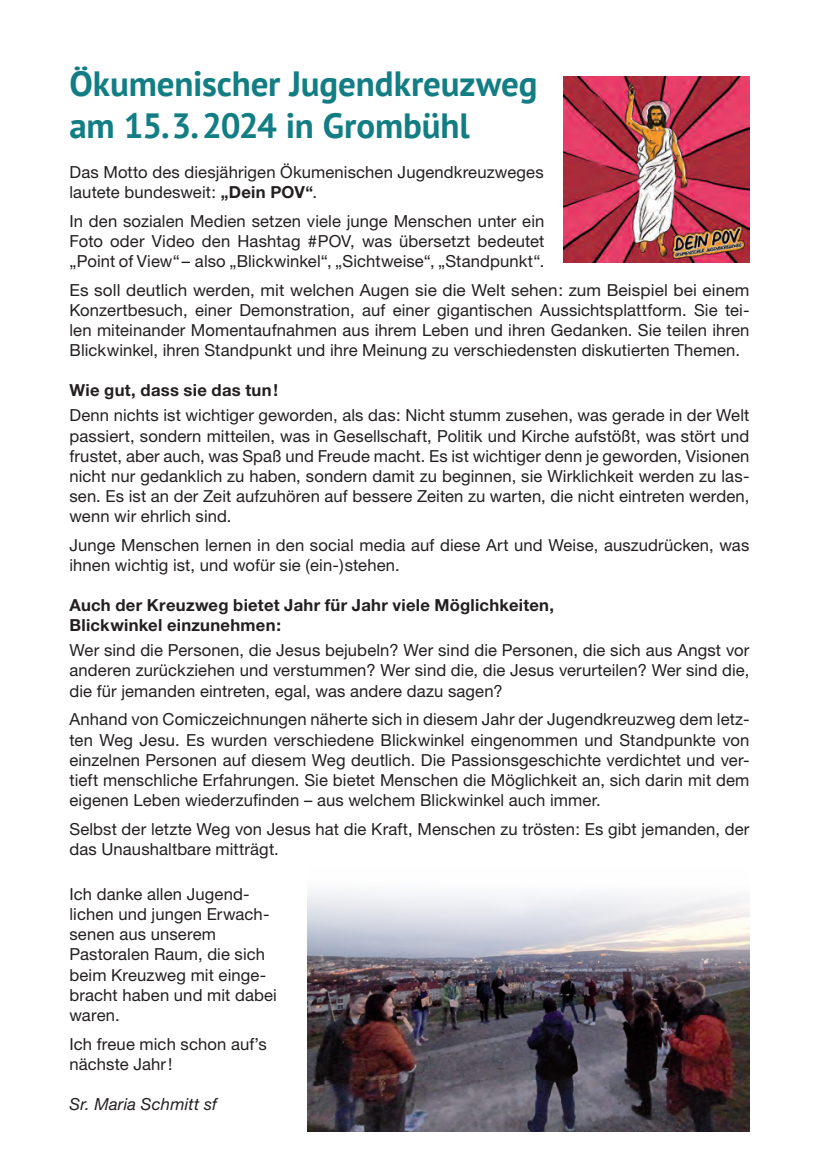
<style>
.page{position:relative;width:819px;height:1166px;background:#fff}
.page>*{position:absolute;margin:0;border:0;box-sizing:border-box;transform-origin:0 0}
.t1{font:700 35px/42px "PT Sans";letter-spacing:-.005em;color:#127e84}
.t2{font:16.62px/20.1px "Helvetica Neue";letter-spacing:.005em;color:#231f20}
.t3{font:700 16.62px/20.1px "Helvetica Neue";letter-spacing:.015em;color:#231f20}
.t4{font:italic 16.62px "Helvetica Neue";letter-spacing:.01em;color:#231f20}
.s1{font-weight:700}
</style>
<div class="page">
<img style="left:307px;top:891px;width:442px;height:240px">
<img style="left:563px;top:77px;width:186px;height:186px">
<h1 class="t1" style="left:69px;top:62px;width:469px">Ökumenischer Jugendkreuzweg am 15.3.2024 in Grombühl</h1>
<p class="t2" style="left:69px;top:162px;width:476px">Das Motto des diesjährigen Ökumenischen Jugendkreuzweges lautete bundesweit: <span class="s1">„Dein POV“</span>.</p>
<p class="t2" style="left:69px;top:211px;width:476px;text-align:justify">In den sozialen Medien setzen viele junge Menschen unter ein Foto oder Video den Hashtag #POV, was übersetzt bedeutet „Point of View“ – also „Blickwinkel“, „Sichtweise“, „Standpunkt“.</p>
<p class="t2" style="left:69px;top:280px;width:681px;text-align:justify">Es soll deutlich werden, mit welchen Augen sie die Welt sehen: zum Beispiel bei einem Konzertbesuch, einer Demonstration, auf einer gigantischen Aussichtsplattform. Sie tei&shy;len miteinander Momentaufnahmen aus ihrem Leben und ihren Gedanken. Sie teilen ihren Blickwinkel, ihren Standpunkt und ihre Meinung zu verschiedensten diskutierten Themen.</p>
<p class="t3" style="left:69px;top:380px;width:210px">Wie gut, dass sie das tun!</p>
<p class="t2" style="left:69px;top:405px;width:681px;text-align:justify">Denn nichts ist wichtiger geworden, als das: Nicht stumm zusehen, was gerade in der Welt passiert, sondern mitteilen, was in Gesellschaft, Politik und Kirche aufstößt, was stört und frustet, aber auch, was Spaß und Freude macht. Es ist wichtiger denn je geworden, Visionen nicht nur gedanklich zu haben, sondern damit zu beginnen, sie Wirklichkeit werden zu las&shy;sen. Es ist an der Zeit aufzuhören auf bessere Zeiten zu warten, die nicht eintreten werden, wenn wir ehrlich sind.</p>
<p class="t2" style="left:69px;top:535px;width:681px">Junge Menschen lernen in den social media auf diese Art und Weise, auszudrücken, was ihnen wichtig ist, und wofür sie (ein-)stehen.</p>
<p class="t3" style="left:69px;top:595px;width:486px">Auch der Kreuzweg bietet Jahr für Jahr viele Möglichkeiten,<br>Blickwinkel einzunehmen:</p>
<p class="t2" style="left:69px;top:640px;width:681px;text-align:justify">Wer sind die Personen, die Jesus bejubeln? Wer sind die Personen, die sich aus Angst vor anderen zurückziehen und verstummen? Wer sind die, die Jesus verurteilen? Wer sind die, die für jemanden eintreten, egal, was andere dazu sagen?</p>
<p class="t2" style="left:69px;top:709px;width:681px;text-align:justify">Anhand von Comiczeichnungen näherte sich in diesem Jahr der Jugendkreuzweg dem letz&shy;ten Weg Jesu. Es wurden verschiedene Blickwinkel eingenommen und Standpunkte von einzelnen Personen auf diesem Weg deutlich. Die Passionsgeschichte verdichtet und ver&shy;tieft menschliche Erfahrungen. Sie bietet Menschen die Möglichkeit an, sich darin mit dem eigenen Leben wiederzufinden – aus welchem Blickwinkel auch immer.</p>
<p class="t2" style="left:69px;top:818px;width:681px">Selbst der letzte Weg von Jesus hat die Kraft, Menschen zu trösten: Es gibt jemanden, der das Unaushaltbare mitträgt.</p>
<p class="t2" style="left:69px;top:884px;width:209px">Ich danke allen Jugend&shy;lichen und jungen Erwach&shy;senen aus unserem<br>Pastoralen Raum, die sich beim Kreuzweg mit einge&shy;bracht haben und mit dabei waren.</p>
<p class="t2" style="left:69px;top:1033px;width:199px">Ich freue mich schon auf’s nächste Jahr!</p>
<p class="t4" style="left:69px;top:1094px;width:149px">Sr. Maria Schmitt sf</p>
</div>
